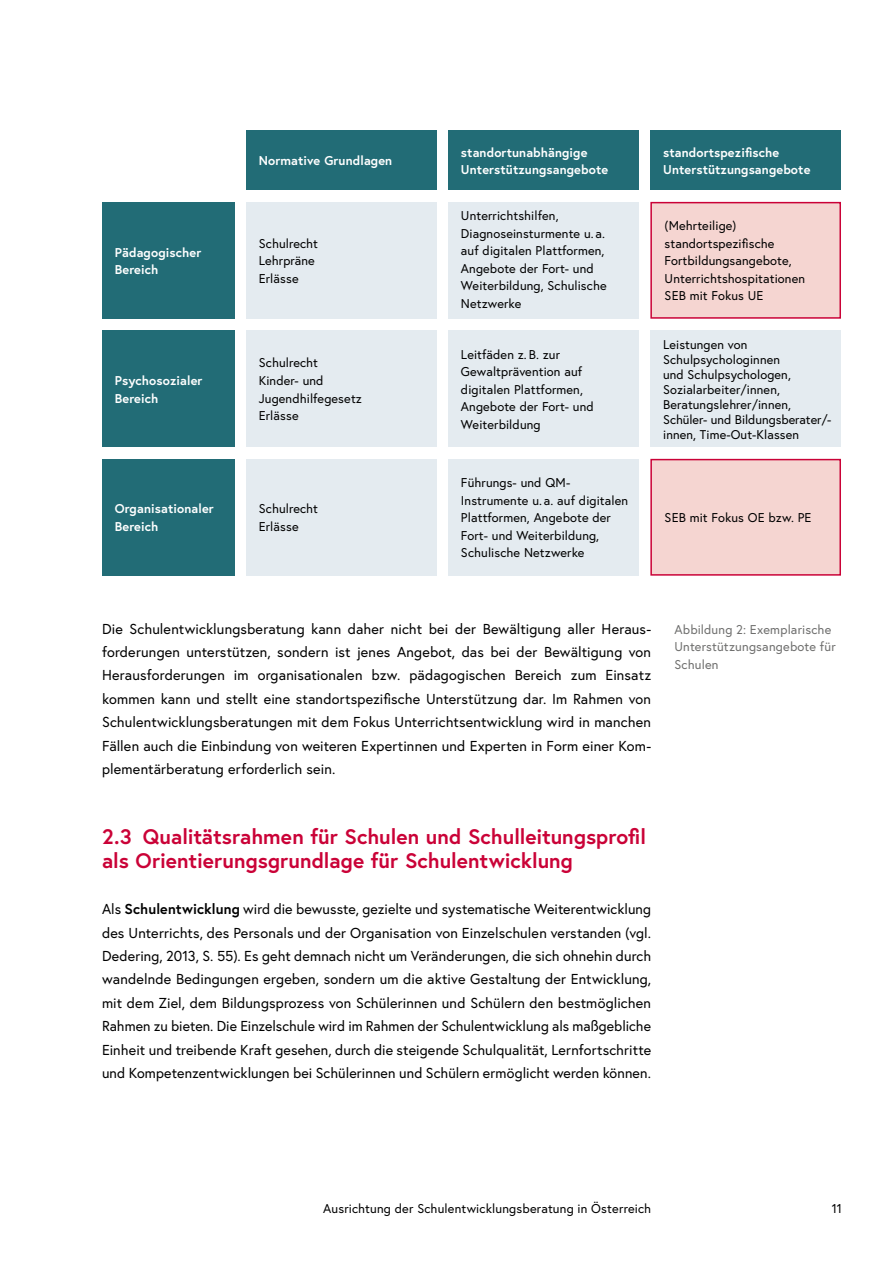
<style>
.page{position:relative;width:893px;height:1263px;background:#fff}
.page>*{position:absolute;margin:0;border:0;box-sizing:border-box;transform-origin:0 0}
.t1{font:700 21px/23.4px "Europa Austria";color:#ca0237}
.p_Abstand_danach{font:14.4px/23.4px "Europa Austria";letter-spacing:.01em;color:#000;text-align:justify}
.t2{font:12.75px/17.5px "Europa Austria";letter-spacing:.01em;color:#000}
.t3{font:700 12.75px/17.5px "Europa Austria";letter-spacing:.01em;color:#fff}
.p_Bildbeschriftung{font:12.75px/17.5px "Europa Austria";letter-spacing:.015em;color:#6f6f6e}
.t4{font:12.6px/15px "Europa Austria";letter-spacing:.01em;color:#000}
.s1{font-weight:700}
</style>
<div class="page">
<div style="left:102px;top:202px;width:132px;height:117px;background:#226c76"></div>
<div style="left:102px;top:330px;width:132px;height:117px;background:#226c76"></div>
<div style="left:102px;top:459px;width:132px;height:116px;background:#226c76"></div>
<div style="left:246px;top:202px;width:191px;height:117px;background:#e4ebf0"></div>
<div style="left:448px;top:202px;width:191px;height:117px;background:#e4ebf0"></div>
<div style="left:651px;top:203px;width:189px;height:115px;background:#f5d5d1"></div>
<div style="left:650px;top:202px;width:191px;height:117px;border:1px solid #ca0237"></div>
<div style="left:651px;top:460px;width:189px;height:115px;background:#f5d5d1"></div>
<div style="left:650px;top:459px;width:191px;height:116px;border:1px solid #ca0237"></div>
<div style="left:650px;top:330px;width:191px;height:117px;background:#e4ebf0"></div>
<div style="left:246px;top:330px;width:191px;height:117px;background:#e4ebf0"></div>
<div style="left:246px;top:459px;width:191px;height:116px;background:#e4ebf0"></div>
<div style="left:448px;top:459px;width:191px;height:116px;background:#e4ebf0"></div>
<div style="left:448px;top:330px;width:191px;height:117px;background:#e4ebf0"></div>
<div style="left:246px;top:131px;width:190px;height:59px;background:#226c76"></div>
<div style="left:448px;top:131px;width:191px;height:59px;background:#226c76"></div>
<div style="left:650px;top:131px;width:191px;height:59px;background:#226c76"></div>
<p class="t3" style="left:115px;top:243px;width:88px">Pädagogischer<br>Bereich</p>
<p class="t3" style="left:115px;top:371px;width:89px">Psychosozialer<br>Bereich</p>
<p class="t3" style="left:115px;top:500px;width:101px">Organisationaler<br>Bereich</p>
<p class="t3" style="left:259px;top:152px;width:135px">Normative Grundlagen</p>
<p class="t3" style="left:461px;top:143px;width:149px">standortunabhängige<br>Unterstützungsangebote</p>
<p class="t3" style="left:663px;top:143px;width:149px">standortspezifische<br>Unterstützungsangebote</p>
<p class="t2" style="left:259px;top:234px;width:61px">Schulrecht<br>Lehrpräne<br>Erlässe</p>
<p class="t2" style="left:259px;top:354px;width:105px">Schulrecht<br>Kinder- und<br>Jugendhilfegesetz<br>Erlässe</p>
<p class="t2" style="left:259px;top:500px;width:61px">Schulrecht<br>Erlässe</p>
<p class="t2" style="left:461px;top:207px;width:147px">Unterrichtshilfen,<br>Diagnoseinsturmente u. a. auf digitalen Plattformen,<br>Angebote der Fort- und<br>Weiterbildung, Schulische<br>Netzwerke</p>
<p class="t2" style="left:665px;top:217px;width:142px">(Mehrteilige) standortspezifische<br>Fortbildungsangebote,<br>Unterrichtshospitationen<br>SEB mit Fokus UE</p>
<p class="t2" style="left:461px;top:345px;width:134px">Leitfäden z. B. zur<br>Gewaltprävention auf digitalen Plattformen,<br>Angebote der Fort- und<br>Weiterbildung</p>
<p class="t2" style="left:461px;top:474px;width:169px">Führungs- und QM-<br>Instrumente u. a. auf digitalen<br>Plattformen, Angebote der<br>Fort- und Weiterbildung,<br>Schulische Netzwerke</p>
<p class="t4" style="left:663px;top:337px;width:170px">Leistungen von<br>Schulpsychologinnen<br>und Schulpsychologen,<br>Sozialarbeiter/innen,<br>Beratungslehrer/innen,<br>Schüler- und Bildungsberater/- innen, Time-Out-Klassen</p>
<p class="t2" style="left:665px;top:509px;width:148px">SEB mit Fokus OE bzw. PE</p>
<p class="p_Abstand_danach" style="left:102px;top:617px;width:551px">Die Schulentwicklungsberatung kann daher nicht bei der Bewältigung aller Heraus&shy;forderungen unterstützen, sondern ist jenes Angebot, das bei der Bewältigung von Herausforderungen im organisationalen bzw. pädagogischen Bereich zum Einsatz kommen kann und stellt eine standortspezifische Unterstützung dar. Im Rahmen von Schulentwicklungsberatungen mit dem Fokus Unterrichtsentwicklung wird in manchen Fällen auch die Einbindung von weiteren Expertinnen und Experten in Form einer Kom&shy;plementärberatung erforderlich sein.</p>
<h2 class="t1" style="left:102px;top:824px;width:545px">2.3 Qualitätsrahmen für Schulen und Schulleitungsprofil als Orientierungsgrundlage für Schulentwicklung</h2>
<p class="p_Abstand_danach" style="left:102px;top:897px;width:551px">Als <span class="s1">Schulentwicklung</span> wird die bewusste, gezielte und systematische Weiterentwicklung des Unterrichts, des Personals und der Organisation von Einzelschulen verstanden (vgl.<br>Dedering, 2013, S. 55). Es geht demnach nicht um Veränderungen, die sich ohnehin durch wandelnde Bedingungen ergeben, sondern um die aktive Gestaltung der Entwicklung, mit dem Ziel, dem Bildungsprozess von Schülerinnen und Schülern den bestmöglichen Rahmen zu bieten. Die Einzelschule wird im Rahmen der Schulentwicklung als maßgebliche Einheit und treibende Kraft gesehen, durch die steigende Schulqualität, Lernfortschritte und Kompetenzentwicklungen bei Schülerinnen und Schülern ermöglicht werden können.</p>
<p class="p_Bildbeschriftung" style="left:674px;top:620px;width:163px">Abbildung 2: Exemplarische<br>Unterstützungsangebote für<br>Schulen</p>
<p class="t2" style="left:323px;top:1199px;width:329px">Ausrichtung der Schulentwicklungsberatung in Österreich</p>
<p class="t2" style="left:832px;top:1199px;width:12px">11</p>
</div>
